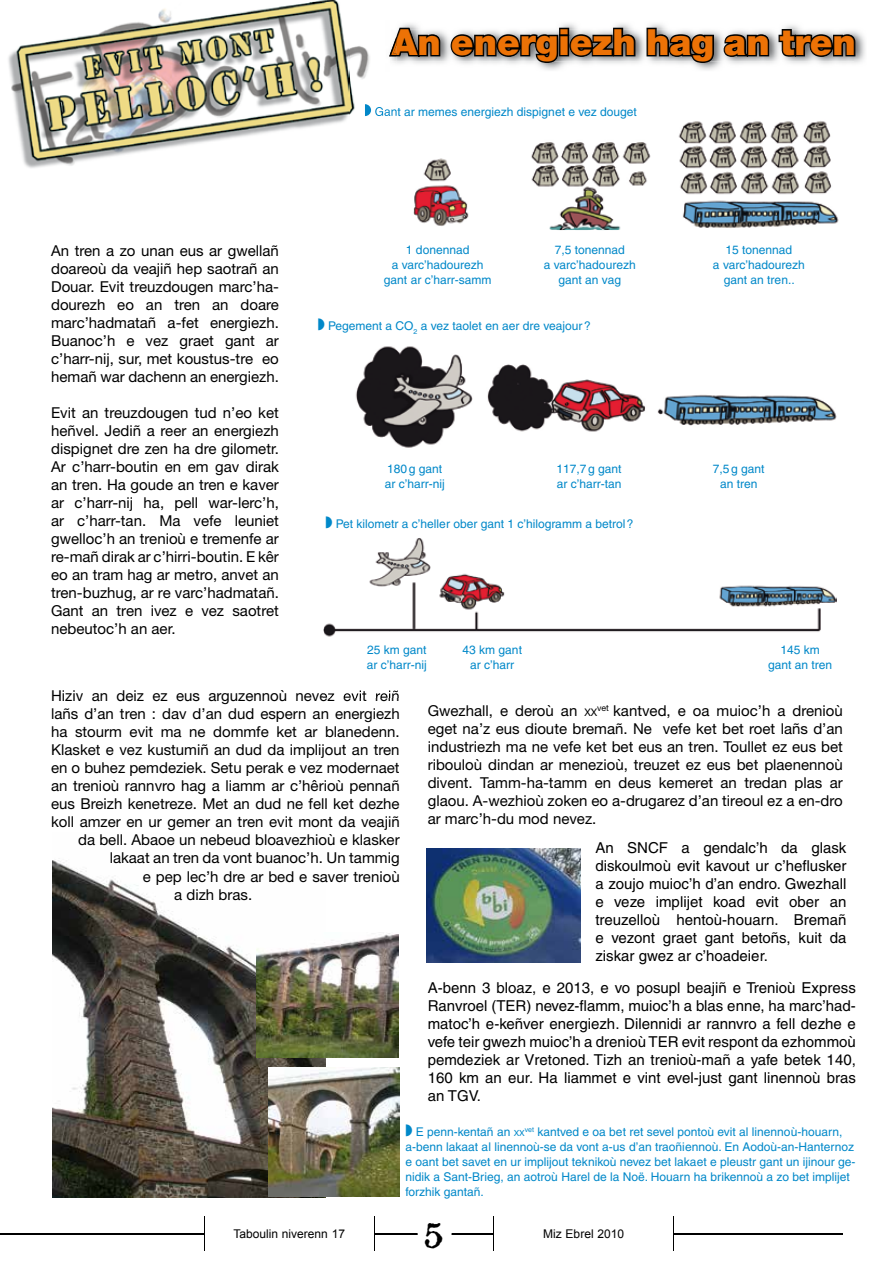
<style>
.page{position:relative;width:893px;height:1263px;background:#fff}
.page>*{position:absolute;margin:0;border:0;box-sizing:border-box;transform-origin:0 0}
.t1{font:900 36px "Helvetica Neue";color:#ec7206}
.t2{font:33px "Attic";color:#000}
.t3{font:15px/18px "Helvetica Neue";color:#000;text-align:justify}
.t4{font:15px/18px "Helvetica";color:#000;text-align:justify}
.t5{font:12px/15px "Helvetica";color:#0088c9;text-align:center}
.t6{font:12px "Arial";color:#000}
.s1{font-size:10.5px}
.s2{font-size:8.4px}
</style>
<div class="page">
<img style="left:52px;top:860px;width:274px;height:337px">
<img style="left:324px;top:538px;width:512px;height:99px">
<img style="left:324px;top:690px;width:75px;height:7px">
<img style="left:355px;top:346px;width:482px;height:102px">
<img style="left:413px;top:121px;width:426px;height:109px">
<img style="left:257px;top:933px;width:142px;height:124px">
<img style="left:269px;top:1068px;width:131px;height:129px">
<img style="left:399px;top:23px;width:466px;height:47px">
<img style="left:427px;top:848px;width:153px;height:114px">
<hr style="left:0;top:1233px;width:843px;height:1px;background:#000">
<div style="left:204px;top:1217px;width:170px;height:34px;background:#fff"></div>
<div style="left:494px;top:1217px;width:180px;height:34px;background:#fff"></div>
<hr style="left:374px;top:1217px;width:1px;height:34px;background:#000">
<hr style="left:493px;top:1217px;width:1px;height:34px;background:#000">
<hr style="left:204px;top:1217px;width:1px;height:34px;background:#000">
<hr style="left:673px;top:1217px;width:1px;height:34px;background:#000">
<div style="left:417px;top:1229px;width:35px;height:9px;background:#fff;border-radius:50%"></div>
<img style="left:308px;top:0;width:62px;height:114px">
<svg style="left:365px;top:104px;width:31px;height:13px"></svg>
<svg style="left:389px;top:28px;width:466px;height:35px;background:#7a7a7a"></svg>
<img style="left:8px;top:3px;width:342px;height:165px">
<h1 class="t1" style="left:391px;top:21px;width:466px">An energiezh hag an tren</h1>
<p class="t5" style="left:364px;top:104px;width:274px">◗ Gant ar memes energiezh dispignet e vez douget</p>
<p class="t3" style="left:51px;top:241px;width:229px">An tren a zo unan eus ar gwellañ doareoù da veajiñ hep saotrañ an Douar. Evit treuzdougen marc’ha&shy;dourezh eo an tren an doare marc’hadmatañ a-fet energiezh.<br>Buanoc’h e vez graet gant ar c’harr-nij, sur, met koustus-tre eo hemañ war dachenn an energiezh.</p>
<p class="t3" style="left:51px;top:403px;width:229px">Evit an treuzdougen tud n’eo ket heñvel. Jediñ a reer an energiezh dispignet dre zen ha dre gilometr.<br>Ar c’harr-boutin en em gav dirak an tren. Ha goude an tren e kaver ar c’harr-nij ha, pell war-lerc’h, ar c’harr-tan. Ma vefe leuniet gwelloc’h an trenioù e tremenfe ar re-mañ dirak ar c’hirri-boutin. E kêr eo an tram hag ar metro, anvet an tren-buzhug, ar re varc’hadmatañ.<br>Gant an tren ivez e vez saotret nebeutoc’h an aer.</p>
<p class="t5" style="left:384px;top:242px;width:109px">1 donennad<br>a varc’hadourezh gant ar c’harr-samm</p>
<p class="t5" style="left:544px;top:242px;width:93px">7,5 tonennad<br>a varc’hadourezh gant an vag</p>
<p class="t5" style="left:713px;top:242px;width:93px">15 tonennad<br>a varc’hadourezh gant an tren..</p>
<p class="t5" style="left:318px;top:318px;width:274px">◗ Pegement a CO<sub>2</sub> a vez taolet en aer dre veajour ?</p>
<p class="t5" style="left:385px;top:461px;width:62px;text-align:left">180 g gant ar c’harr-nij</p>
<p class="t5" style="left:557px;top:461px;width:66px;text-align:left">117,7 g gant ar c’harr-tan</p>
<p class="t5" style="left:713px;top:461px;width:53px">7,5 g gant an tren</p>
<p class="t5" style="left:325px;top:516px;width:310px">◗ Pet kilometr a c’heller ober gant 1 c’hilogramm a betrol ?</p>
<p class="t5" style="left:367px;top:642px;width:62px;text-align:left">25 km gant ar c’harr-nij</p>
<p class="t5" style="left:768px;top:642px;width:66px">145 km gant an tren</p>
<p class="t5" style="left:463px;top:642px;width:61px">43 km gant ar c’harr</p>
<p class="t3" style="left:51px;top:687px;width:350px">Hiziv an deiz ez eus arguzennoù nevez evit reiñ</p>
<p class="t3" style="left:51px;top:705px;width:350px">lañs d’an tren : dav d’an dud espern an energiezh</p>
<p class="t3" style="left:51px;top:723px;width:350px">ha stourm evit ma ne dommfe ket ar blanedenn.</p>
<p class="t3" style="left:51px;top:741px;width:350px">Klasket e vez kustumiñ an dud da implijout an tren</p>
<p class="t3" style="left:51px;top:759px;width:350px">en o buhez pemdeziek. Setu perak e vez modernaet</p>
<p class="t3" style="left:51px;top:777px;width:350px">an trenioù rannvro hag a liamm ar c’hêrioù pennañ</p>
<p class="t3" style="left:51px;top:795px;width:350px">eus Breizh kenetreze. Met an dud ne fell ket dezhe</p>
<p class="t3" style="left:51px;top:813px;width:350px">koll amzer en ur gemer an tren evit mont da veajiñ</p>
<p class="t3" style="left:78px;top:831px;width:323px">da bell. Abaoe un nebeud bloavezhioù e klasker</p>
<p class="t3" style="left:110px;top:849px;width:291px">lakaat an tren da vont buanoc’h. Un tammig</p>
<p class="t3" style="left:143px;top:867px;width:258px">e pep lec’h dre ar bed e saver trenioù</p>
<p class="t3" style="left:174px;top:885px;width:79px">a dizh bras.</p>
<p class="t3" style="left:428px;top:701px;width:417px">Gwezhall, e deroù an <span class="s1">XX</span><sup>vet</sup> kantved, e oa muioc’h a drenioù eget na’z eus dioute bremañ. Ne vefe ket bet roet lañs d’an industriezh ma ne vefe ket bet eus an tren. Toullet ez eus bet ribouloù dindan ar menezioù, treuzet ez eus bet plaenennoù divent. Tamm-ha-tamm en deus kemeret an tredan plas ar glaou. A-wezhioù zoken eo a-drugarez d’an tireoul ez a en-dro ar marc’h-du mod nevez.</p>
<p class="t4" style="left:595px;top:839px;width:253px">An SNCF a gendalc’h da glask diskoulmoù evit kavout ur c’heflusker a zoujo muioc’h d’an endro. Gwezhall e veze implijet koad evit ober an treuzelloù hentoù-houarn. Bremañ e vezont graet gant betoñs, kuit da ziskar gwez ar c’hoadeier.</p>
<p class="t4" style="left:428px;top:979px;width:430px">A-benn 3 bloaz, e 2013, e vo posupl beajiñ e Trenioù Express Ranvroel (TER) nevez-flamm, muioc’h a blas enne, ha marc’had&shy;matoc’h e-keñver energiezh. Dilennidi ar rannvro a fell dezhe e vefe teir gwezh muioc’h a drenioù TER evit respont da ezhommoù pemdeziek ar Vretoned. Tizh an trenioù-mañ a yafe betek 140, 160 km an eur. Ha liammet e vint evel-just gant linennoù bras an TGV.</p>
<p class="t5" style="left:405px;top:1125px;width:452px;text-align:left">◗ E penn-kentañ an <span class="s2">XX</span><sup>vet</sup> kantved e oa bet ret sevel pontoù evit al linennoù-houarn, a-benn lakaat al linennoù-se da vont a-us d’an traoñiennoù. En Aodoù-an-Hanternoz e oant bet savet en ur implijout teknikoù nevez bet lakaet e pleustr gant un ijinour ge&shy;nidik a Sant-Brieg, an aotroù Harel de la Noë. Houarn ha brikennoù a zo bet implijet forzhik gantañ.</p>
<p class="t6" style="left:233px;top:1227px;width:113px">Taboulin niverenn 17</p>
<h2 class="t2" style="left:424px;top:1211px;width:21px">5</h2>
<p class="t6" style="left:543px;top:1227px;width:82px">Miz Ebrel 2010</p>
</div>
